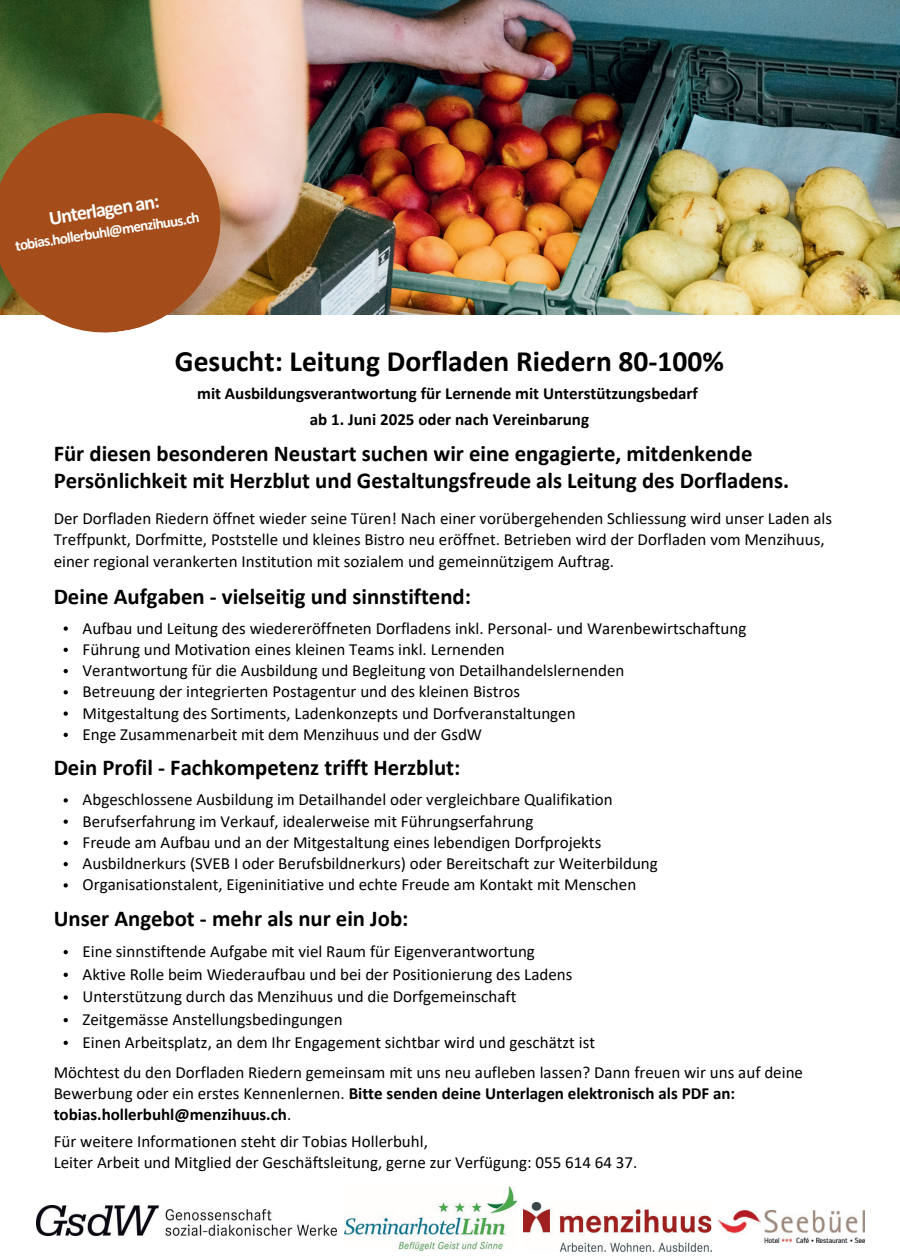
<style>
.page{position:relative;width:900px;height:1260px;background:#fff}
.page>*{position:absolute;margin:0;border:0;box-sizing:border-box;transform-origin:0 0}
.t1{font:700 29.5px "Calibri";color:#000}
.t2{font:700 22.75px/26.2px "Calibri";color:#000}
.t3{font:700 20.25px "Calibri";color:#fcfefd}
.t4{font:17px/21.2px "Calibri";color:#000}
.t5{font:700 17px/25.5px "Calibri";color:#000;text-align:center}
.t6{font:700 15.25px "Calibri";color:#fcfefd}
.s1{font-weight:700}
</style>
<div class="page">
<img style="left:344px;top:1186px;width:173px;height:64px">
<img style="left:524px;top:1202px;width:187px;height:49px">
<img style="left:719px;top:1210px;width:146px;height:32px">
<img style="left:36px;top:1206px;width:300px;height:30px">
<img style="left:0;top:0;width:900px;height:315px">
<svg style="left:64px;top:798px;width:4px;height:5px"></svg>
<svg style="left:64px;top:820px;width:4px;height:4px"></svg>
<svg style="left:64px;top:841px;width:4px;height:4px"></svg>
<svg style="left:64px;top:862px;width:4px;height:4px"></svg>
<svg style="left:64px;top:883px;width:4px;height:5px"></svg>
<svg style="left:64px;top:950px;width:4px;height:4px"></svg>
<svg style="left:64px;top:973px;width:4px;height:4px"></svg>
<svg style="left:64px;top:995px;width:4px;height:5px"></svg>
<svg style="left:64px;top:1018px;width:4px;height:4px"></svg>
<svg style="left:64px;top:1041px;width:4px;height:4px"></svg>
<svg style="left:64px;top:626px;width:4px;height:5px"></svg>
<svg style="left:64px;top:648px;width:4px;height:4px"></svg>
<svg style="left:64px;top:669px;width:4px;height:4px"></svg>
<svg style="left:64px;top:690px;width:4px;height:4px"></svg>
<svg style="left:64px;top:711px;width:4px;height:5px"></svg>
<svg style="left:64px;top:733px;width:4px;height:4px"></svg>
<svg style="left:0;top:105px;width:228px;height:228px;background:#a76334"></svg>
<p class="t3" style="left:47px;top:204px;width:113px;rotate:-9deg">Unterlagen an:</p>
<p class="t6" style="left:14px;top:235px;width:188px;rotate:-9deg">tobias.hollerbuhl@menzihuus.ch</p>
<h1 class="t1" style="left:175px;top:340px;width:551px">Gesucht: Leitung Dorfladen Riedern 80-100%</h1>
<p class="t5" style="left:197px;top:381px;width:502px">mit Ausbildungsverantwortung für Lernende mit Unterstützungsbedarf ab 1. Juni 2025 oder nach Vereinbarung</p>
<h2 class="t2" style="left:54px;top:440px;width:737px">Für diesen besonderen Neustart suchen wir eine engagierte, mitdenkende<br>Persönlichkeit mit Herzblut und Gestaltungsfreude als Leitung des Dorfladens.</h2>
<p class="t4" style="left:54px;top:507px;width:780px">Der Dorfladen Riedern öffnet wieder seine Türen! Nach einer vorübergehenden Schliessung wird unser Laden als<br>Treffpunkt, Dorfmitte, Poststelle und kleines Bistro neu eröffnet. Betrieben wird der Dorfladen vom Menzihuus, einer regional verankerten Institution mit sozialem und gemeinnützigem Auftrag.</p>
<h2 class="t2" style="left:54px;top:583px;width:419px">Deine Aufgaben - vielseitig und sinnstiftend:</h2>
<p class="t4" style="left:83px;top:617px;width:665px">Aufbau und Leitung des wiedereröffneten Dorfladens inkl. Personal- und Warenbewirtschaftung Führung und Motivation eines kleinen Teams inkl. Lernenden<br>Verantwortung für die Ausbildung und Begleitung von Detailhandelslernenden<br>Betreuung der integrierten Postagentur und des kleinen Bistros<br>Mitgestaltung des Sortiments, Ladenkonzepts und Dorfveranstaltungen<br>Enge Zusammenarbeit mit dem Menzihuus und der GsdW</p>
<h2 class="t2" style="left:54px;top:754px;width:408px">Dein Profil - Fachkompetenz trifft Herzblut:</h2>
<p class="t4" style="left:83px;top:789px;width:577px">Abgeschlossene Ausbildung im Detailhandel oder vergleichbare Qualifikation Berufserfahrung im Verkauf, idealerweise mit Führungserfahrung<br>Freude am Aufbau und an der Mitgestaltung eines lebendigen Dorfprojekts Ausbildnerkurs (SVEB I oder Berufsbildnerkurs) oder Bereitschaft zur Weiterbildung Organisationstalent, Eigeninitiative und echte Freude am Kontakt mit Menschen</p>
<h2 class="t2" style="left:54px;top:905px;width:356px">Unser Angebot - mehr als nur ein Job:</h2>
<p class="t4" style="left:83px;top:940px;width:514px;line-height:22.8px">Eine sinnstiftende Aufgabe mit viel Raum für Eigenverantwortung<br>Aktive Rolle beim Wiederaufbau und bei der Positionierung des Ladens Unterstützung durch das Menzihuus und die Dorfgemeinschaft Zeitgemässe Anstellungsbedingungen<br>Einen Arbeitsplatz, an dem Ihr Engagement sichtbar wird und geschätzt ist</p>
<p class="t4" style="left:54px;top:1062px;width:751px">Möchtest du den Dorfladen Riedern gemeinsam mit uns neu aufleben lassen? Dann freuen wir uns auf deine<br>Bewerbung oder ein erstes Kennenlernen. <span class="s1">Bitte senden deine Unterlagen elektronisch als PDF an: tobias.hollerbuhl@menzihuus.ch</span>.</p>
<p class="t4" style="left:54px;top:1130px;width:585px">Für weitere Informationen steht dir Tobias Hollerbuhl,<br>Leiter Arbeit und Mitglied der Geschäftsleitung, gerne zur Verfügung: 055 614 64 37.</p>
</div>
